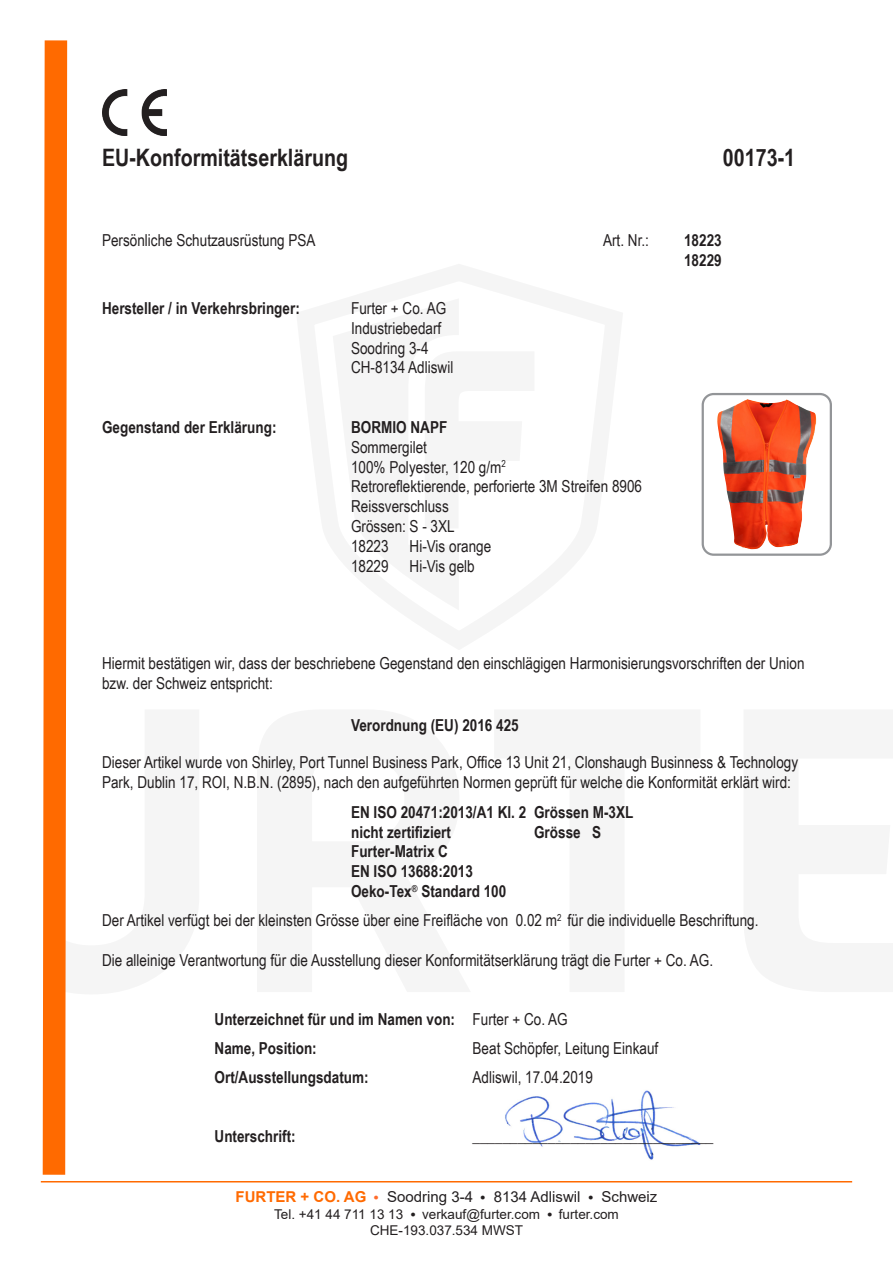
<style>
.page{position:relative;width:893px;height:1263px;background:#fff}
.page>*{position:absolute;margin:0;border:0;box-sizing:border-box;transform-origin:0 0}
.t1{font:700 24px "Arial Narrow";color:#231f20}
.t2{font:16.5px/19.8px "Arial Narrow";color:#231f20}
.t3{font:700 16.5px/28.8px "Arial Narrow";color:#231f20}
.t4{font:15px "Arial";color:#231f20}
.t5{font:700 15px "Arial";color:#ff6a00}
.t6{font:13.5px "Arial";color:#231f20}
.s1{font-weight:400}
</style>
<div class="page">
<img style="left:505px;top:1090px;width:196px;height:70px">
<svg style="left:40px;top:40px;width:38px;height:1143px"></svg>
<hr style="left:41px;top:1181px;width:811px;height:1px;background:#ff6a00">
<svg style="left:703px;top:394px;width:128px;height:161px"></svg>
<div style="left:702px;top:393px;width:130px;height:163px;border:2px solid #939598;border-radius:11px"></div>
<img style="left:102px;top:89px;width:65px;height:47px">
<img style="left:731px;top:399px;width:16px;height:8px">
<h1 class="t1" style="left:102px;top:139px;width:248px">EU-Konformitätserklärung</h1>
<p class="t2" style="left:102px;top:230px;width:215px">Persönliche Schutzausrüstung PSA</p>
<p class="t2" style="left:603px;top:230px;width:47px">Art. Nr.:</p>
<p class="t3" style="left:102px;top:293px;width:199px">Hersteller / in Verkehrsbringer:</p>
<p class="t2" style="left:351px;top:298px;width:104px">Furter + Co. AG<br>Industriebedarf<br>Soodring 3-4<br>CH-8134 Adliswil</p>
<p class="t3" style="left:102px;top:412px;width:176px">Gegenstand der Erklärung:</p>
<p class="t3" style="left:351px;top:412px;width:98px">BORMIO NAPF</p>
<p class="t2" style="left:351px;top:436px;width:77px">Sommergilet</p>
<p class="t2" style="left:351px;top:456px;width:156px">100% Polyester, 120 g/m<sup>2</sup></p>
<p class="t2" style="left:351px;top:476px;width:293px">Retroreflektierende, perforierte 3M Streifen 8906</p>
<p class="t2" style="left:351px;top:496px;width:99px">Reissverschluss</p>
<p class="t2" style="left:351px;top:516px;width:105px">Grössen: S - 3XL</p>
<p class="t2" style="left:351px;top:535px;width:39px">18223</p>
<p class="t2" style="left:410px;top:535px;width:83px">Hi-Vis orange</p>
<p class="t2" style="left:351px;top:555px;width:39px">18229</p>
<p class="t2" style="left:410px;top:555px;width:67px">Hi-Vis gelb</p>
<p class="t1" style="left:723px;top:139px;width:74px">00173-1</p>
<p class="t3" style="left:684px;top:225px;width:39px">18223</p>
<p class="t3" style="left:684px;top:245px;width:39px">18229</p>
<p class="t2" style="left:102px;top:653px;width:704px">Hiermit bestätigen wir, dass der beschriebene Gegenstand den einschlägigen Harmonisierungsvorschriften der Union bzw. der Schweiz entspricht:</p>
<p class="t3" style="left:351px;top:710px;width:169px">Verordnung (EU) 2016 425</p>
<p class="t2" style="left:102px;top:752px;width:698px">Dieser Artikel wurde von Shirley, Port Tunnel Business Park, Office 13 Unit 21, Clonshaugh Businness &amp; Technology<br>Park, Dublin 17, ROI, N.B.N. (2895), nach den aufgeführten Normen geprüft für welche die Konformität erklärt wird:</p>
<p class="t3" style="left:351px;top:797px;width:284px">EN ISO 20471:2013/A1 Kl. 2 Grössen M-3XL</p>
<p class="t3" style="left:351px;top:817px;width:101px">nicht zertifiziert</p>
<p class="t3" style="left:534px;top:817px;width:68px">Grösse S</p>
<p class="t3" style="left:351px;top:836px;width:98px">Furter-Matrix C</p>
<p class="t3" style="left:351px;top:856px;width:123px">EN ISO 13688:2013</p>
<p class="t3" style="left:351px;top:876px;width:157px">Oeko-Tex<sup>®</sup> Standard 100</p>
<p class="t2" style="left:102px;top:910px;width:658px">Der Artikel verfügt bei der kleinsten Grösse über eine Freifläche von 0.02 m<sup>2</sup> für die individuelle Beschriftung.</p>
<p class="t2" style="left:102px;top:950px;width:613px">Die alleinige Verantwortung für die Ausstellung dieser Konformitätserklärung trägt die Furter + Co. AG.</p>
<p class="t3" style="left:215px;top:1004px;width:355px">Unterzeichnet für und im Namen von: <span class="s1">Furter + Co. AG<br></span>Name, Position:</p>
<p class="t2" style="left:473px;top:1038px;width:187px">Beat Schöpfer, Leitung Einkauf</p>
<p class="t3" style="left:215px;top:1062px;width:156px">Ort/Ausstellungsdatum:</p>
<p class="t2" style="left:473px;top:1067px;width:122px">Adliswil, 17.04.2019</p>
<p class="t3" style="left:215px;top:1121px;width:83px">Unterschrift:</p>
<p class="t2" style="left:473px;top:1126px;width:242px">________________________________</p>
<p class="t5" style="left:236px;top:1186px;width:132px">FURTER + CO. AG</p>
<p class="t4" style="left:387px;top:1187px;width:87px">Soodring 3-4</p>
<p class="t4" style="left:494px;top:1187px;width:88px">8134 Adliswil</p>
<p class="t4" style="left:601px;top:1187px;width:57px">Schweiz</p>
<p class="t6" style="left:274px;top:1205px;width:131px">Tel. +41 44 711 13 13</p>
<p class="t6" style="left:422px;top:1205px;width:119px">verkauf@furter.com</p>
<p class="t6" style="left:559px;top:1205px;width:62px">furter.com</p>
<p class="t6" style="left:370px;top:1221px;width:155px">CHE-193.037.534 MWST</p>
</div>
